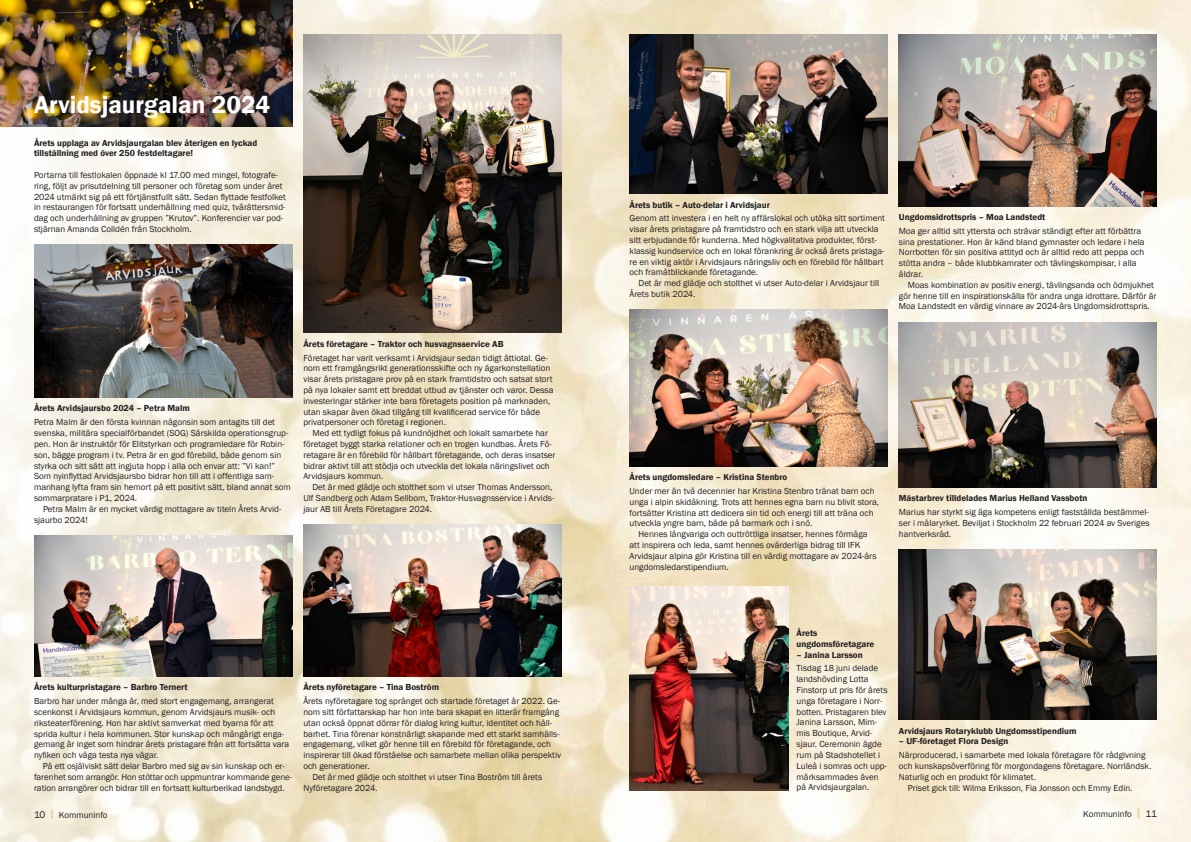
<style>
.page{position:relative;width:1191px;height:842px;background:#fff}
.page>*{position:absolute;margin:0;border:0;box-sizing:border-box;transform-origin:0 0}
.t1{font:600 25px "Franklin Gothic";color:#fff}
.t2{font:9px/10.8px "Franklin Gothic";color:#231f20}
.t3{font:600 9px/10.8px "Franklin Gothic";color:#231f20}
.s1{font-size:10px}
.s2{font-size:14px;color:#e4c77f}
</style>
<div class="page">
<img style="left:0;top:0;width:1191px;height:842px">
<img style="left:0;top:0;width:292px;height:127px">
<img style="left:34px;top:245px;width:258px;height:153px">
<img style="left:34px;top:535px;width:258px;height:142px">
<img style="left:303px;top:34px;width:258px;height:299px">
<img style="left:303px;top:524px;width:258px;height:153px">
<img style="left:629px;top:34px;width:258px;height:160px">
<img style="left:629px;top:310px;width:258px;height:156px">
<img style="left:899px;top:34px;width:258px;height:172px">
<img style="left:899px;top:322px;width:258px;height:165px">
<img style="left:899px;top:549px;width:258px;height:171px">
<img style="left:629px;top:586px;width:159px;height:205px">
<p class="t1" style="left:34px;top:89px;width:238px">Arvidsjaurgalan 2024</p>
<p class="t3" style="left:34px;top:137px;width:225px">Årets upplaga av Arvidsjaurgalan blev återigen en lyckad tillställning med över 250 festdeltagare!</p>
<p class="t2" style="left:34px;top:170px;width:253px">Portarna till festlokalen öppnade kl 17.00 med mingel, fotografe&shy;ring, följt av prisutdelning till personer och företag som under året 2024 utmärkt sig på ett förtjänstfullt sätt. Sedan flyttade festfolket in restaurangen för fortsatt underhållning med quiz, tvårättersmid&shy;dag och underhållning av gruppen ”Krutov”. Konferencier var pod&shy;stjärnan Amanda Colldén från Stockholm.</p>
<p class="t3" style="left:34px;top:403px;width:157px">Årets Arvidsjaursbo 2024 – Petra Malm</p>
<p class="t2" style="left:34px;top:417px;width:242px">Petra Malm är den första kvinnan någonsin som antagits till det</p>
<p class="t2" style="left:34px;top:428px;width:256px">svenska, militära specialförbandet (SOG) Särskilda operationsgrup-</p>
<p class="t2" style="left:34px;top:439px;width:252px">pen. Hon är instruktör för Elitstyrkan och programledare för Robin-</p>
<p class="t2" style="left:34px;top:449px;width:249px">son, bägge program i tv. Petra är en god förebild, både genom sin</p>
<p class="t2" style="left:34px;top:460px;width:243px">styrka och sitt sätt att ingjuta hopp i alla och envar att: ”Vi kan!”</p>
<p class="t2" style="left:34px;top:471px;width:241px">Som nyinflyttad Arvidsjaursbo bidrar hon till att i offentliga sam-</p>
<p class="t2" style="left:34px;top:482px;width:258px">manhang lyfta fram sin hemort på ett positivt sätt, bland annat som</p>
<p class="t2" style="left:34px;top:493px;width:105px">sommarpratare i P1, 2024.</p>
<p class="t2" style="left:43px;top:503px;width:240px">Petra Malm är en mycket värdig mottagare av titeln Årets Arvid-</p>
<p class="t2" style="left:34px;top:514px;width:55px">sjaurbo 2024!</p>
<p class="t3" style="left:303px;top:338px;width:202px">Årets företagare – Traktor och husvagnsservice AB</p>
<p class="t2" style="left:303px;top:352px;width:246px">Företaget har varit verksamt i Arvidsjaur sedan tidigt åttiotal. Ge-</p>
<p class="t2" style="left:303px;top:363px;width:248px">nom ett framgångsrikt generationsskifte och ny ägarkonstellation</p>
<p class="t2" style="left:303px;top:374px;width:251px">visar årets pristagare prov på en stark framtidstro och satsat stort</p>
<p class="t2" style="left:303px;top:385px;width:252px">på nya lokaler samt ett breddat utbud av tjänster och varor. Dessa</p>
<p class="t2" style="left:303px;top:396px;width:248px">investeringar stärker inte bara företagets position på marknaden,</p>
<p class="t2" style="left:303px;top:406px;width:238px">utan skapar även ökad tillgång till kvalificerad service för både</p>
<p class="t2" style="left:303px;top:417px;width:144px">privatpersoner och företag i regionen.</p>
<p class="t2" style="left:312px;top:428px;width:237px">Med ett tydligt fokus på kundnöjdhet och lokalt samarbete har</p>
<p class="t2" style="left:303px;top:439px;width:250px">företaget byggt starka relationer och en trogen kundbas. Årets Fö-</p>
<p class="t2" style="left:303px;top:450px;width:254px">retagare är en förebild för hållbart företagande, och deras insatser</p>
<p class="t2" style="left:303px;top:460px;width:248px">bidrar aktivt till att stödja och utveckla det lokala näringslivet och</p>
<p class="t2" style="left:303px;top:471px;width:81px">Arvidsjaurs kommun.</p>
<p class="t2" style="left:312px;top:482px;width:241px">Det är med glädje och stolthet som vi utser Thomas Andersson,</p>
<p class="t2" style="left:303px;top:493px;width:252px">Ulf Sandberg och Adam Sellbom, Traktor-Husvagnsservice i Arvids-</p>
<p class="t2" style="left:303px;top:504px;width:130px">jaur AB till Årets Företagare 2024.</p>
<p class="t3" style="left:34px;top:682px;width:155px">Årets kulturpristagare – Barbro Ternert</p>
<p class="t2" style="left:34px;top:696px;width:257px">Barbro har under många år, med stort engagemang, arrangerat scenkonst i Arvidsjaurs kommun, genom Arvidsjaurs musik- och riksteaterförening. Hon har aktivt samverkat med byarna för att sprida kultur i hela kommunen. Stor kunskap och mångårigt enga&shy;gemang är inget som hindrar årets pristagare från att fortsätta vara nyfiken och våga testa nya vägar.</p>
<p class="t2" style="left:43px;top:761px;width:243px">På ett osjälviskt sätt delar Barbro med sig av sin kunskap och er-</p>
<p class="t2" style="left:34px;top:771px;width:259px">farenhet som arrangör. Hon stöttar och uppmuntrar kommande gene-</p>
<p class="t2" style="left:34px;top:782px;width:252px">ration arrangörer och bidrar till en fortsatt kulturberikad landsbygd.</p>
<p class="t3" style="left:303px;top:682px;width:137px">Årets nyföretagare – Tina Boström</p>
<p class="t2" style="left:303px;top:696px;width:259px">Årets nyföretagare tog språnget och startade företaget år 2022. Ge&shy;nom sitt författarskap har hon inte bara skapat en litterär framgång utan också öppnat dörrar för dialog kring kultur, identitet och håll&shy;barhet. Tina förenar konstnärligt skapande med ett starkt samhälls&shy;engagemang, vilket gör henne till en förebild för företagande, och inspirerar till ökad förståelse och samarbete mellan olika perspektiv och generationer.</p>
<p class="t2" style="left:303px;top:772px;width:240px;text-indent:9px">Det är med glädje och stolthet vi utser Tina Boström till årets<br>Nyföretagare 2024.</p>
<p class="t3" style="left:629px;top:199px;width:142px">Årets butik – Auto-delar i Arvidsjaur</p>
<p class="t2" style="left:629px;top:213px;width:257px">Genom att investera i en helt ny affärslokal och utöka sitt sortiment visar årets pristagare på framtidstro och en stark vilja att utveckla sitt erbjudande för kunderna. Med högkvalitativa produkter, först&shy;klassig kundservice och en lokal förankring är också årets pristaga&shy;re en viktig aktör i Arvidsjaurs näringsliv och en förebild för hållbart och framåtblickande företagande.</p>
<p class="t2" style="left:629px;top:278px;width:251px;text-indent:9px">Det är med glädje och stolthet vi utser Auto-delar i Arvidsjaur till<br>Årets butik 2024.</p>
<p class="t3" style="left:899px;top:212px;width:148px">Ungdomsidrottspris – Moa Landstedt</p>
<p class="t2" style="left:899px;top:226px;width:247px">Moa ger alltid sitt yttersta och strävar ständigt efter att förbättra sina prestationer. Hon är känd bland gymnaster och ledare i hela Norrbotten för sin positiva attityd och är alltid redo att peppa och stötta andra – både klubbkamrater och tävlingskompisar, i alla åldrar.</p>
<p class="t2" style="left:899px;top:280px;width:259px;text-indent:9px">Moas kombination av positiv energi, tävlingsanda och ödmjukhet gör henne till en inspirationskälla för andra unga idrottare. Därför är<br>Moa Landstedt en värdig vinnare av 2024-års Ungdomsidrottspris.</p>
<p class="t3" style="left:629px;top:472px;width:159px">Årets ungdomsledare – Kristina Stenbro</p>
<p class="t2" style="left:629px;top:486px;width:246px">Under mer än två decennier har Kristina Stenbro tränat barn och</p>
<p class="t2" style="left:629px;top:496px;width:251px">unga i alpin skidåkning. Trots att hennes egna barn nu blivit stora,</p>
<p class="t2" style="left:629px;top:507px;width:246px">fortsätter Kristina att dedicera sin tid och energi till att träna och</p>
<p class="t2" style="left:629px;top:518px;width:184px">utveckla yngre barn, både på barmark och i snö.</p>
<p class="t2" style="left:638px;top:529px;width:230px">Hennes långvariga och outtröttliga insatser, hennes förmåga</p>
<p class="t2" style="left:629px;top:540px;width:232px">att inspirera och leda, samt hennes ovärderliga bidrag till IFK</p>
<p class="t2" style="left:629px;top:550px;width:248px">Arvidsjaur alpina gör Kristina till en värdig mottagare av 2024-års</p>
<p class="t2" style="left:629px;top:561px;width:101px">ungdomsledarstipendium.</p>
<p class="t3" style="left:899px;top:493px;width:190px">Mästarbrev tilldelades Marius Helland Vassbotn</p>
<p class="t2" style="left:899px;top:507px;width:252px;text-align:justify">Marius har styrkt sig äga kompetens enligt fastställda bestämmel&shy;ser i målaryrket. Beviljat i Stockholm 22 februari 2024 av Sveriges hantverksråd.</p>
<p class="t3" style="left:796px;top:628px;width:79px">Årets ungdomsföretagare</p>
<p class="t3" style="left:796px;top:649px;width:68px">– Janina Larsson</p>
<p class="t2" style="left:796px;top:663px;width:92px">Tisdag 18 juni delade landshövding Lotta<br>Finstorp ut pris för årets unga företagare i Norr&shy;botten. Pristagaren blev<br>Janina Larsson, Mim&shy;mis Boutique, Arvid&shy;sjaur. Ceremonin ägde rum på Stadshotellet i<br>Luleå i somras och upp&shy;märksammades även på Arvidsjaurgalan.</p>
<p class="t3" style="left:899px;top:725px;width:179px">Arvidsjaurs Rotaryklubb Ungdomsstipendium</p>
<p class="t3" style="left:899px;top:736px;width:111px">– UF-företaget Flora Design</p>
<p class="t2" style="left:899px;top:750px;width:248px">Närproducerad, i samarbete med lokala företagare för rådgivning</p>
<p class="t2" style="left:899px;top:761px;width:254px">och kunskapsöverföring för morgondagens företagare. Norrländsk.</p>
<p class="t2" style="left:899px;top:771px;width:139px">Naturlig och en produkt för klimatet.</p>
<p class="t2" style="left:908px;top:782px;width:226px">Priset gick till: Wilma Eriksson, Fia Jonsson och Emmy Edin.</p>
<p class="t2" style="left:34px;top:809px;width:75px"><span class="s1">10</span> <span class="s2">I</span> Kommuninfo</p>
<p class="t2" style="left:1083px;top:809px;width:75px">Kommuninfo <span class="s2">I</span> <span class="s1">11</span></p>
</div>
